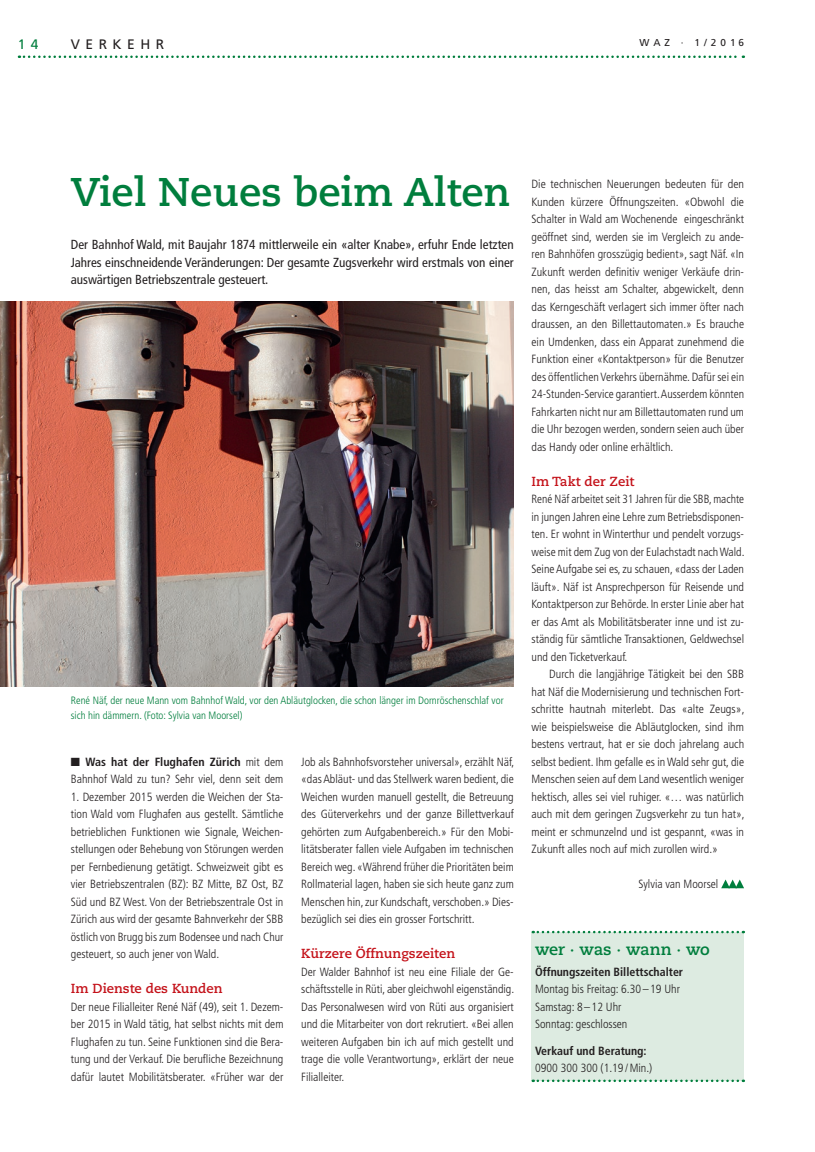
<style>
.page{position:relative;width:815px;height:1152px;background:#fff}
.page>*{position:absolute;margin:0;border:0;box-sizing:border-box;transform-origin:0 0}
.t1{font:700 40px "Caecilia";color:#007e3d}
.t2{font:700 16.25px "Caecilia";letter-spacing:-.01em;color:#007e3d}
.t3{font:13.75px "Frutiger LT Std";letter-spacing:.4em;color:#231f20}
.t4{font:13.75px "Frutiger LT Std";color:#007e3d}
.t5{font:condensed 13.12px/17.5px "Frutiger LT Std";color:#231f20;text-align:justify}
.t6{font:700 13.12px "Caecilia";color:#c4121a}
.t7{font:300 condensed 11.88px/17.5px "Frutiger LT Std";color:#231f20;text-align:justify}
.t8{font:700 condensed 11.88px "Frutiger LT Std";color:#231f20}
.t9{font:300 condensed 10.62px/15px "Frutiger LT Std";color:#007e3d}
.t10{font:10px "Frutiger LT Std";letter-spacing:.4em;color:#231f20}
.s1{font-weight:700}
</style>
<div class="page">
<svg style="left:19px;top:56px;width:725px;height:2px"></svg>
<svg style="left:721px;top:879px;width:23px;height:9px"></svg>
<div style="left:531px;top:932px;width:213px;height:148px;background:#ddebe1"></div>
<svg style="left:533px;top:930px;width:211px;height:3px"></svg>
<svg style="left:533px;top:1079px;width:211px;height:3px"></svg>
<img style="left:0;top:302px;width:514px;height:385px">
<p class="t4" style="left:18px;top:36px;width:22px">1 4</p>
<p class="t3" style="left:71px;top:36px;width:95px">VERKEHR</p>
<p class="t10" style="left:640px;top:37px;width:106px">WAZ · 1/2016</p>
<h1 class="t1" style="left:71px;top:168px;width:441px">Viel Neues beim Alten</h1>
<p class="t5" style="left:71px;top:236px;width:444px">Der Bahnhof Wald, mit Baujahr 1874 mittlerweile ein «alter Knabe», erfuhr Ende letzten Jahres einschneidende Veränderungen: Der gesamte Zugsverkehr wird erstmals von einer auswärtigen Betriebszentrale gesteuert.</p>
<p class="t9" style="left:71px;top:693px;width:434px">René Näf, der neue Mann vom Bahnhof Wald, vor den Abläutglocken, die schon länger im Dornröschenschlaf vor sich hin dämmern. (Foto: Sylvia van Moorsel)</p>
<p class="t7" style="left:71px;top:753px;width:214px">■ <span class="s1">Was hat der Flughafen Zürich</span> mit dem<br>Bahnhof Wald zu tun? Sehr viel, denn seit dem</p>
<p class="t7" style="left:71px;top:788px;width:214px">1. Dezember 2015 werden die Weichen der Sta&shy;tion Wald vom Flughafen aus gestellt. Sämtliche betrieblichen Funktionen wie Signale, Weichen&shy;stellungen oder Behebung von Störungen werden per Fernbedienung getätigt. Schweizweit gibt es vier Betriebszentralen (BZ): BZ Mitte, BZ Ost, BZ Süd und BZ West. Von der Betriebszentrale Ost in Zürich aus wird der gesamte Bahnverkehr der SBB östlich von Brugg bis zum Bodensee und nach Chur gesteuert, so auch jener von Wald.</p>
<p class="t6" style="left:71px;top:981px;width:153px">Im Dienste des Kunden</p>
<p class="t7" style="left:71px;top:998px;width:214px">Der neue Filialleiter René Näf (49), seit 1. Dezem&shy;ber 2015 in Wald tätig, hat selbst nichts mit dem Flughafen zu tun. Seine Funktionen sind die Bera&shy;tung und der Verkauf. Die berufliche Bezeichnung dafür lautet Mobilitätsberater. «Früher war der</p>
<p class="t7" style="left:301px;top:753px;width:215px">Job als Bahnhofsvorsteher universal», erzählt Näf, «das Abläut- und das Stellwerk waren bedient, die Weichen wurden manuell gestellt, die Betreuung des Güterverkehrs und der ganze Billettverkauf gehörten zum Aufgabenbereich.» Für den Mobi&shy;litätsberater fallen viele Aufgaben im technischen Bereich weg. «Während früher die Prioritäten beim Rollmaterial lagen, haben sie sich heute ganz zum Menschen hin, zur Kundschaft, verschoben.» Dies&shy;bezüglich sei dies ein grosser Fortschritt.</p>
<p class="t6" style="left:301px;top:946px;width:155px">Kürzere Öffnungszeiten</p>
<p class="t7" style="left:301px;top:963px;width:215px">Der Walder Bahnhof ist neu eine Filiale der Ge&shy;schäftsstelle in Rüti, aber gleichwohl eigenständig.<br>Das Personalwesen wird von Rüti aus organisiert und die Mitarbeiter von dort rekrutiert. «Bei allen weiteren Aufgaben bin ich auf mich gestellt und trage die volle Verantwortung», erklärt der neue Filialleiter.</p>
<p class="t7" style="left:531px;top:175px;width:214px">Die technischen Neuerungen bedeuten für den Kunden kürzere Öffnungszeiten. «Obwohl die Schalter in Wald am Wochenende eingeschränkt geöffnet sind, werden sie im Vergleich zu ande&shy;ren Bahnhöfen grosszügig bedient», sagt Näf. «In Zukunft werden definitiv weniger Verkäufe drin&shy;nen, das heisst am Schalter, abgewickelt, denn das Kerngeschäft verlagert sich immer öfter nach draussen, an den Billettautomaten.» Es brauche ein Umdenken, dass ein Apparat zunehmend die Funktion einer «Kontaktperson» für die Benutzer des öffentlichen Verkehrs übernähme. Dafür sei ein 24-Stunden-Service garantiert. Ausserdem könnten Fahrkarten nicht nur am Billettautomaten rund um die Uhr bezogen werden, sondern seien auch über das Handy oder online erhältlich.</p>
<p class="t6" style="left:531px;top:473px;width:104px">Im Takt der Zeit</p>
<p class="t7" style="left:531px;top:490px;width:215px">René Näf arbeitet seit 31 Jahren für die SBB, machte in jungen Jahren eine Lehre zum Betriebsdisponen&shy;ten. Er wohnt in Winterthur und pendelt vorzugs&shy;weise mit dem Zug von der Eulachstadt nach Wald.<br>Seine Aufgabe sei es, zu schauen, «dass der Laden läuft». Näf ist Ansprechperson für Reisende und Kontaktperson zur Behörde. In erster Linie aber hat er das Amt als Mobilitätsberater inne und ist zu&shy;ständig für sämtliche Transaktionen, Geldwechsel und den Ticketverkauf.</p>
<p class="t7" style="left:531px;top:665px;width:215px;text-indent:18px">Durch die langjährige Tätigkeit bei den SBB hat Näf die Modernisierung und technischen Fort&shy;schritte hautnah miterlebt. Das «alte Zeugs», wie beispielsweise die Abläutglocken, sind ihm bestens vertraut, hat er sie doch jahrelang auch selbst bedient. Ihm gefalle es in Wald sehr gut, die Menschen seien auf dem Land wesentlich weniger hektisch, alles sei viel ruhiger. «… was natürlich auch mit dem geringen Zugsverkehr zu tun hat», meint er schmunzelnd und ist gespannt, «was in Zukunft alles noch auf mich zurollen wird.»</p>
<p class="t7" style="left:638px;top:875px;width:81px">Sylvia van Moorsel</p>
<h2 class="t2" style="left:535px;top:939px;width:176px">wer · was · wann · wo</h2>
<p class="t8" style="left:535px;top:964px;width:150px">Öffnungszeiten Billettschalter</p>
<p class="t7" style="left:535px;top:980px;width:146px;text-align:left">Montag bis Freitag: 6.30 –19 Uhr<br>Samstag: 8 – 12 Uhr<br>Sonntag: geschlossen</p>
<p class="t8" style="left:535px;top:1043px;width:113px">Verkauf und Beratung:</p>
<p class="t7" style="left:535px;top:1059px;width:119px">0900 300 300 (1.19 /Min.)</p>
</div>
